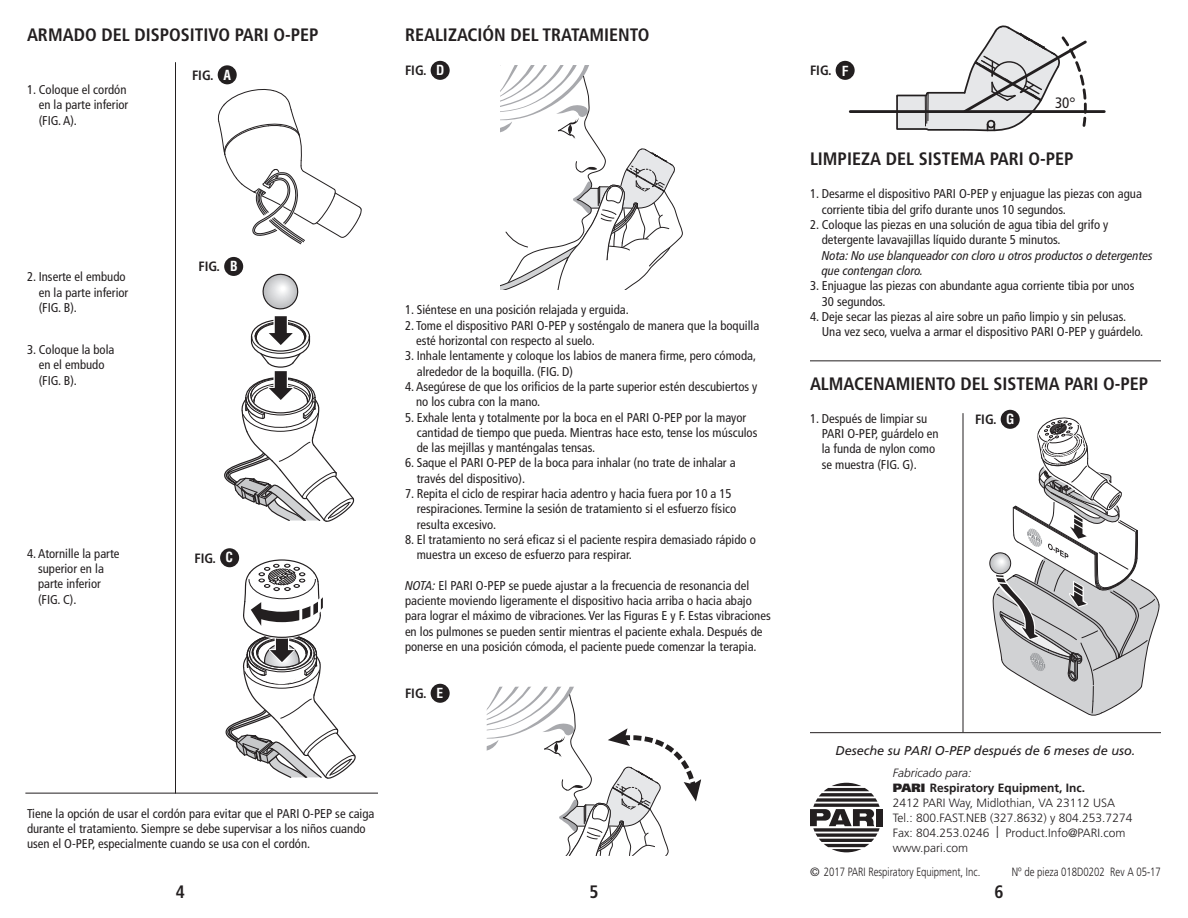
<style>
.page{position:relative;width:1188px;height:918px;background:#fff}
.page>*{position:absolute;margin:0;border:0;box-sizing:border-box;transform-origin:0 0}
.t1{font:700 condensed 18px "Frutiger LT Pro";color:#231f20}
.t2{font:condensed 15px "Frutiger LT Pro";color:#231f20}
.t3{font:700 condensed 13.65px "Helvetica";color:#fff}
.t4{font:700 condensed 13.5px "Frutiger LT Pro";color:#231f20}
.es_numbered_text{font:condensed 12.75px/15.3px "Frutiger LT Pro";color:#231f20}
.es_body{font:condensed 12.75px/15.3px "Frutiger LT Pro";color:#231f20}
.t5{font:italic 12.75px "Frutiger LT Pro";color:#231f20}
.t6{font:300 12px "Frutiger";color:#231f20}
.t7{font:300 12px "Frutiger LT Pro";color:#231f20}
.t8{font:700 12px "Frutiger";color:#231f20}
.t9{font:300 12px "Frutiger LT Pro";color:#231f20;scale:.8 1}
.t10{font:italic 300 12px "Frutiger";color:#231f20}
.s1{font-style:italic}
.s2{font-weight:900}
</style>
<div class="page">
<div style="left:218px;top:65px;width:19px;height:19px;background:#231f20;border-radius:50%"></div>
<svg style="left:218px;top:89px;width:144px;height:156px"></svg>
<hr style="left:175px;top:62px;width:1px;height:731px;background:#231f20">
<svg style="left:224px;top:272px;width:131px;height:250px"></svg>
<svg style="left:225px;top:559px;width:131px;height:220px"></svg>
<div style="left:224px;top:257px;width:19px;height:19px;background:#231f20;border-radius:50%"></div>
<div style="left:220px;top:548px;width:19px;height:19px;background:#231f20;border-radius:50%"></div>
<svg style="left:500px;top:65px;width:183px;height:225px"></svg>
<div style="left:431px;top:61px;width:19px;height:19px;background:#231f20;border-radius:50%"></div>
<hr style="left:25px;top:793px;width:353px;height:1px;background:#231f20">
<hr style="left:810px;top:360px;width:351px;height:1px;background:#231f20">
<svg style="left:989px;top:414px;width:171px;height:302px"></svg>
<div style="left:1001px;top:410px;width:19px;height:19px;background:#231f20;border-radius:50%"></div>
<hr style="left:963px;top:413px;width:1px;height:319px;background:#231f20">
<hr style="left:810px;top:732px;width:351px;height:1px;background:#231f20">
<svg style="left:810px;top:783px;width:70px;height:69px"></svg>
<div style="left:876px;top:809px;width:7px;height:17px;background:#231f20"></div>
<svg style="left:487px;top:687px;width:214px;height:169px"></svg>
<div style="left:431px;top:684px;width:19px;height:19px;background:#231f20;border-radius:50%"></div>
<hr style="left:965px;top:110px;width:139px;height:3px;background:#231f20">
<svg style="left:849px;top:26px;width:240px;height:105px"></svg>
<div style="left:836px;top:61px;width:19px;height:19px;background:#231f20;border-radius:50%"></div>
<p class="t1" style="left:27px;top:24px;width:293px">ARMADO DEL DISPOSITIVO PARI O-PEP</p>
<p class="t4" style="left:192px;top:67px;width:23px">FIG.</p>
<p class="t3" style="left:223px;top:66px;width:9px">A</p>
<p class="es_body" style="left:39px;top:82px;width:91px;text-indent:-12px">1. Coloque el cordón en la parte inferior (FIG. A).</p>
<p class="t1" style="left:405px;top:24px;width:246px">REALIZACIÓN DEL TRATAMIENTO</p>
<p class="t4" style="left:405px;top:62px;width:23px">FIG.</p>
<p class="t3" style="left:436px;top:62px;width:10px">D</p>
<p class="es_body" style="left:39px;top:270px;width:91px;text-indent:-12px">2. Inserte el embudo en la parte inferior (FIG. B).</p>
<p class="es_body" style="left:39px;top:342px;width:77px;text-indent:-12px">3. Coloque la bola en el embudo (FIG. B).</p>
<p class="es_body" style="left:38px;top:546px;width:83px;text-indent:-11px">4. Atornille la parte superior en la parte inferior (FIG. C).</p>
<p class="t4" style="left:199px;top:258px;width:23px">FIG.</p>
<p class="t3" style="left:230px;top:258px;width:9px">B</p>
<p class="t4" style="left:194px;top:550px;width:23px">FIG.</p>
<p class="t3" style="left:225px;top:549px;width:9px">C</p>
<p class="es_numbered_text" style="left:405px;top:303px;width:225px">1. Siéntese en una posición relajada y erguida.</p>
<p class="es_numbered_text" style="left:416px;top:318px;width:345px;text-indent:-11px">2. Tome el dispositivo PARI O-PEP y sosténgalo de manera que la boquilla esté horizontal con respecto al suelo.</p>
<p class="es_numbered_text" style="left:417px;top:348px;width:341px;text-indent:-12px">3. Inhale lentamente y coloque los labios de manera firme, pero cómoda, alrededor de la boquilla. (FIG. D)</p>
<p class="es_numbered_text" style="left:416px;top:379px;width:343px;text-indent:-11px">4. Asegúrese de que los orificios de la parte superior estén descubiertos y no los cubra con la mano.</p>
<p class="es_numbered_text" style="left:417px;top:410px;width:342px;text-indent:-12px">5. Exhale lenta y totalmente por la boca en el PARI O-PEP por la mayor cantidad de tiempo que pueda. Mientras hace esto, tense los músculos de las mejillas y manténgalas tensas.</p>
<p class="es_numbered_text" style="left:417px;top:456px;width:320px;text-indent:-12px">6. Saque el PARI O-PEP de la boca para inhalar (no trate de inhalar a través del dispositivo).</p>
<p class="es_numbered_text" style="left:417px;top:486px;width:321px;text-indent:-12px">7. Repita el ciclo de respirar hacia adentro y hacia fuera por 10 a 15 respiraciones. Termine la sesión de tratamiento si el esfuerzo físico resulta excesivo.</p>
<p class="es_numbered_text" style="left:417px;top:532px;width:341px;text-indent:-12px">8. El tratamiento no será eficaz si el paciente respira demasiado rápido o muestra un exceso de esfuerzo para respirar.</p>
<p class="es_body" style="left:405px;top:578px;width:367px"><span class="s1">NOTA:</span> El PARI O-PEP se puede ajustar a la frecuencia de resonancia del paciente moviendo ligeramente el dispositivo hacia arriba o hacia abajo para lograr el máximo de vibraciones. Ver las Figuras E y F. Estas vibraciones en los pulmones se pueden sentir mientras el paciente exhala. Después de ponerse en una posición cómoda, el paciente puede comenzar la terapia.</p>
<p class="t4" style="left:405px;top:685px;width:23px">FIG.</p>
<p class="t3" style="left:436px;top:685px;width:8px">E</p>
<p class="es_body" style="left:27px;top:806px;width:349px">Tiene la opción de usar el cordón para evitar que el PARI O-PEP se caiga durante el tratamiento. Siempre se debe supervisar a los niños cuando usen el O-PEP, especialmente cuando se usa con el cordón.</p>
<p class="t4" style="left:810px;top:62px;width:23px">FIG.</p>
<p class="t3" style="left:842px;top:62px;width:8px">F</p>
<p class="t2" style="left:1055px;top:94px;width:22px">30°</p>
<p class="t1" style="left:810px;top:148px;width:265px">LIMPIEZA DEL SISTEMA PARI O-PEP</p>
<p class="es_numbered_text" style="left:822px;top:186px;width:322px;text-indent:-12px">1. Desarme el dispositivo PARI O-PEP y enjuague las piezas con agua corriente tibia del grifo durante unos 10 segundos.</p>
<p class="es_numbered_text" style="left:822px;top:217px;width:333px;text-indent:-12px">2. Coloque las piezas en una solución de agua tibia del grifo y detergente lavavajillas líquido durante 5 minutos.<br><span class="s1">Nota: No use blanqueador con cloro u otros productos o detergentes que contengan cloro.</span></p>
<p class="es_numbered_text" style="left:822px;top:278px;width:314px;text-indent:-12px">3. Enjuague las piezas con abundante agua corriente tibia por unos<br>30 segundos.</p>
<p class="es_numbered_text" style="left:822px;top:309px;width:323px;text-indent:-12px">4. Deje secar las piezas al aire sobre un paño limpio y sin pelusas.<br>Una vez seco, vuelva a armar el dispositivo PARI O-PEP y guárdelo.</p>
<p class="t1" style="left:810px;top:373px;width:340px">ALMACENAMIENTO DEL SISTEMA PARI O-PEP</p>
<p class="es_numbered_text" style="left:810px;top:411px;width:119px">1. Después de limpiar su</p>
<p class="t4" style="left:975px;top:411px;width:23px">FIG.</p>
<p class="t3" style="left:1006px;top:411px;width:10px">G</p>
<p class="es_numbered_text" style="left:822px;top:426px;width:118px">PARI O-PEP, guárdelo en la funda de nylon como se muestra (FIG. G).</p>
<p class="t5" style="left:836px;top:743px;width:301px">Deseche su PARI O-PEP después de 6 meses de uso.</p>
<p class="t10" style="left:893px;top:766px;width:80px">Fabricado para:</p>
<p class="t8" style="left:893px;top:781px;width:194px"><span class="s2">PARI</span> Respiratory Equipment, Inc.</p>
<p class="t6" style="left:893px;top:796px;width:224px">2412 PARI Way, Midlothian, VA 23112 USA</p>
<p class="t6" style="left:893px;top:811px;width:241px">Tel.: 800.FAST.NEB (327.8632) y 804.253.7274</p>
<p class="t6" style="left:893px;top:826px;width:234px">Fax: 804.253.0246 | Product.Info@PARI.com</p>
<p class="t6" style="left:893px;top:841px;width:77px">www.pari.com</p>
<p class="t9" style="left:1012px;top:865px;width:188px">Nº de pieza 018D0202 Rev A 05-17</p>
<p class="t7" style="left:810px;top:865px;width:172px">© 2017 PARI Respiratory Equipment, Inc.</p>
<p class="t1" style="left:176px;top:881px;width:11px">4</p>
<p class="t1" style="left:589px;top:881px;width:11px">5</p>
<p class="t1" style="left:994px;top:881px;width:11px">6</p>
</div>
